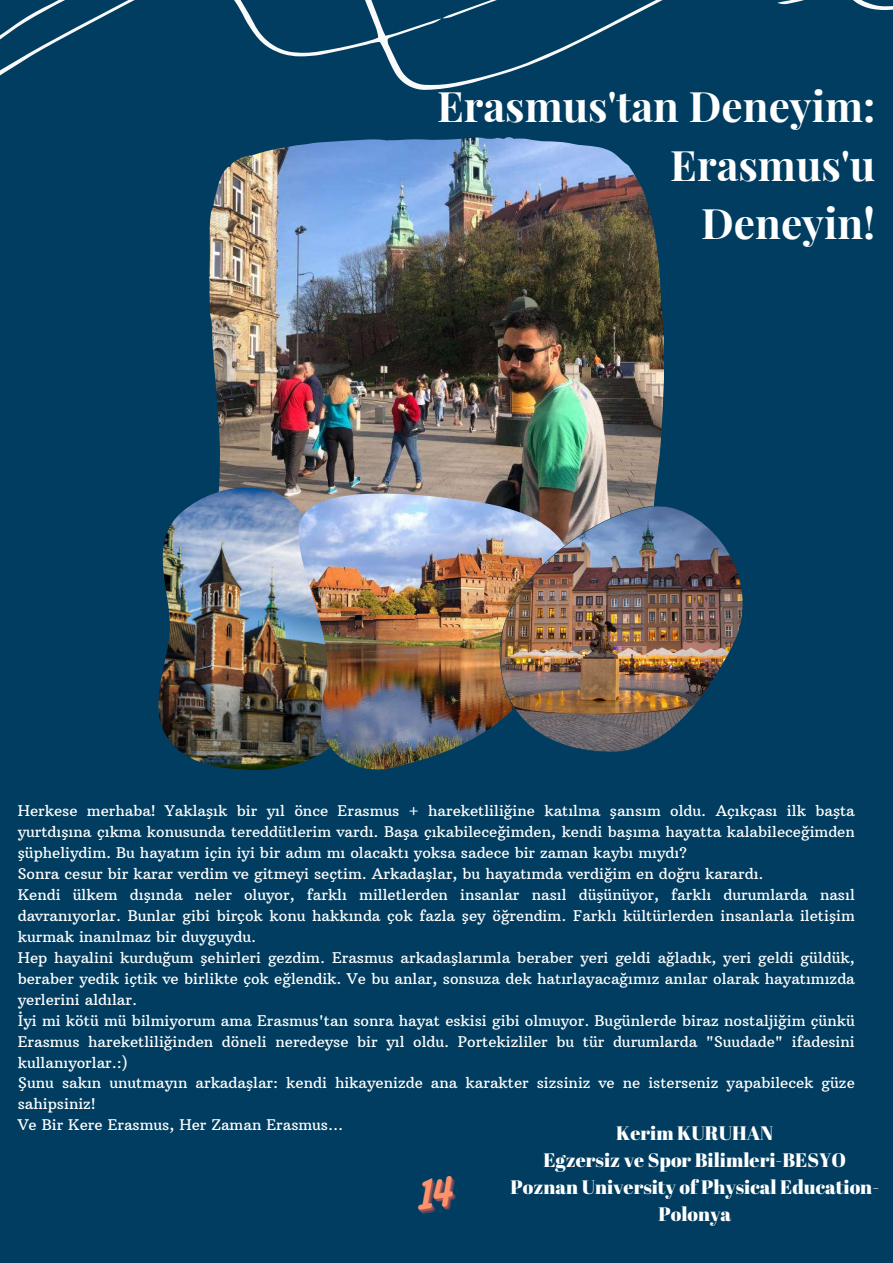
<style>
.page{position:relative;width:893px;height:1263px;background:#003d60}
.page>*{position:absolute;margin:0;border:0;box-sizing:border-box;transform-origin:0 0}
.t1{font:700 42.08px/58.5px "Playfair Display";color:#fff;text-align:right}
.t2{font:19.5px/27px "Abril Fatface";color:#fff;text-align:center}
.t3{font:15px/20.9px "Arbutus Slab";color:#fff}
</style>
<div class="page">
<svg style="left:0;top:0;width:893px;height:90px"></svg>
<svg style="left:442px;top:0;width:137px;height:18px"></svg>
<svg style="left:777px;top:0;width:63px;height:4px"></svg>
<img style="left:209px;top:137px;width:455px;height:369px">
<img style="left:158px;top:485px;width:203px;height:285px">
<img style="left:299px;top:493px;width:275px;height:277px">
<img style="left:499px;top:506px;width:244px;height:246px">
<h1 class="t1" style="left:437px;top:75px;width:440px">Erasmus'tan Deneyim:<br>Erasmus'u<br>Deneyin!</h1>
<p class="t3" style="left:18px;top:800px;width:838px">Herkese merhaba! Yaklaşık bir yıl önce Erasmus + hareketliliğine katılma şansım oldu. Açıkçası ilk başta yurtdışına çıkma konusunda tereddütlerim vardı. Başa çıkabileceğimden, kendi başıma hayatta kalabileceğimden şüpheliydim. Bu hayatım için iyi bir adım mı olacaktı yoksa sadece bir zaman kaybı mıydı?<br>Sonra cesur bir karar verdim ve gitmeyi seçtim. Arkadaşlar, bu hayatımda verdiğim en doğru karardı.<br>Kendi ülkem dışında neler oluyor, farklı milletlerden insanlar nasıl düşünüyor, farklı durumlarda nasıl davranıyorlar. Bunlar gibi birçok konu hakkında çok fazla şey öğrendim. Farklı kültürlerden insanlarla iletişim kurmak inanılmaz bir duyguydu.<br>Hep hayalini kurduğum şehirleri gezdim. Erasmus arkadaşlarımla beraber yeri geldi ağladık, yeri geldi güldük, beraber yedik içtik ve birlikte çok eğlendik. Ve bu anlar, sonsuza dek hatırlayacağımız anılar olarak hayatımızda yerlerini aldılar.<br>İyi mi kötü mü bilmiyorum ama Erasmus'tan sonra hayat eskisi gibi olmuyor. Bugünlerde biraz nostaljiğim çünkü Erasmus hareketliliğinden döneli neredeyse bir yıl oldu. Portekizliler bu tür durumlarda "Suudade" ifadesini kullanıyorlar.:)<br>Şunu sakın unutmayın arkadaşlar: kendi hikayenizde ana karakter sizsiniz ve ne isterseniz yapabilecek güze sahipsiniz!<br>Ve Bir Kere Erasmus, Her Zaman Erasmus…</p>
<h2 class="t2" style="left:510px;top:1119px;width:370px">Kerim KURUHAN<br>Egzersiz ve Spor Bilimleri-BESYO<br>Poznan University of Physical Education-<br>Polonya</h2>
</div>
